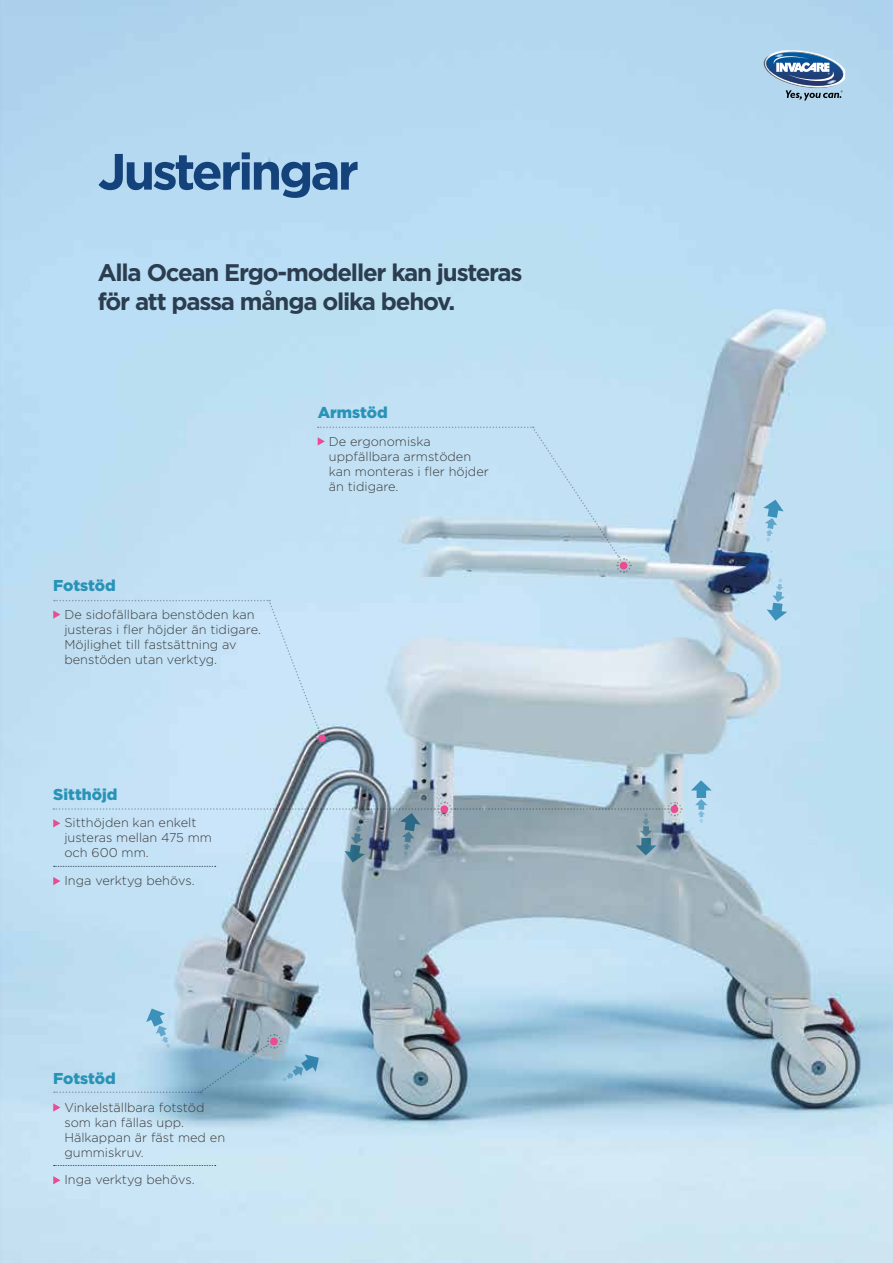
<style>
.page{position:relative;width:893px;height:1263px;background:#fff}
.page>*{position:absolute;margin:0;border:0;box-sizing:border-box;transform-origin:0 0}
.t1{font:700 51px "Gotham";letter-spacing:-.06em;color:#14427a}
.t2{font:700 24px/28.8px "Gotham";letter-spacing:-.05em;color:#2b3d4f}
.t3{font:900 15.75px "Gotham";color:#2993b7}
.t4{font:300 12.75px/15px "Gotham";color:#3c3c3b}
</style>
<div class="page">
<img style="left:0;top:0;width:893px;height:1263px">
<svg style="left:53px;top:877px;width:7px;height:8px"></svg>
<svg style="left:54px;top:1165px;width:162px;height:1px"></svg>
<svg style="left:53px;top:1103px;width:7px;height:8px"></svg>
<svg style="left:53px;top:1176px;width:7px;height:8px"></svg>
<svg style="left:691px;top:780px;width:21px;height:43px"></svg>
<svg style="left:763px;top:500px;width:21px;height:42px"></svg>
<svg style="left:767px;top:578px;width:20px;height:43px"></svg>
<svg style="left:53px;top:801px;width:630px;height:66px;background:#a3b9c9"></svg>
<div style="left:53px;top:600px;width:277px;height:146px;background:#c6e2f7"></div>
<svg style="left:318px;top:427px;width:314px;height:147px;background:#bfdbed"></svg>
<svg style="left:54px;top:1008px;width:265px;height:85px;background:#a0c2d6"></svg>
<img style="left:763px;top:50px;width:82px;height:37px">
<img style="left:844px;top:52px;width:1px;height:24px">
<svg style="left:765px;top:52px;width:79px;height:48px;background:#7c9dbd"></svg>
<h1 class="t1" style="left:98px;top:138px;width:263px">Justeringar</h1>
<h2 class="t2" style="left:98px;top:258px;width:426px">Alla Ocean Ergo-modeller kan justeras för att passa många olika behov.</h2>
<p class="t3" style="left:53px;top:574px;width:64px">Fotstöd</p>
<p class="t4" style="left:64px;top:607px;width:198px">De sidofällbara benstöden kan justeras i fler höjder än tidigare.<br>Möjlighet till fastsättning av benstöden utan verktyg.</p>
<p class="t3" style="left:53px;top:783px;width:66px">Sitthöjd</p>
<p class="t4" style="left:64px;top:815px;width:149px">Sitthöjden kan enkelt justeras mellan 475 mm och 600 mm.</p>
<p class="t4" style="left:64px;top:873px;width:132px">Inga verktyg behövs.</p>
<p class="t3" style="left:318px;top:401px;width:72px">Armstöd</p>
<p class="t4" style="left:329px;top:434px;width:161px">De ergonomiska uppfällbara armstöden kan monteras i fler höjder än tidigare.</p>
<p class="t3" style="left:53px;top:1067px;width:64px">Fotstöd</p>
<p class="t4" style="left:64px;top:1100px;width:162px">Vinkelställbara fotstöd som kan fällas upp.<br>Hälkappan är fäst med en gummiskruv.</p>
<p class="t4" style="left:64px;top:1172px;width:132px">Inga verktyg behövs.</p>
</div>
